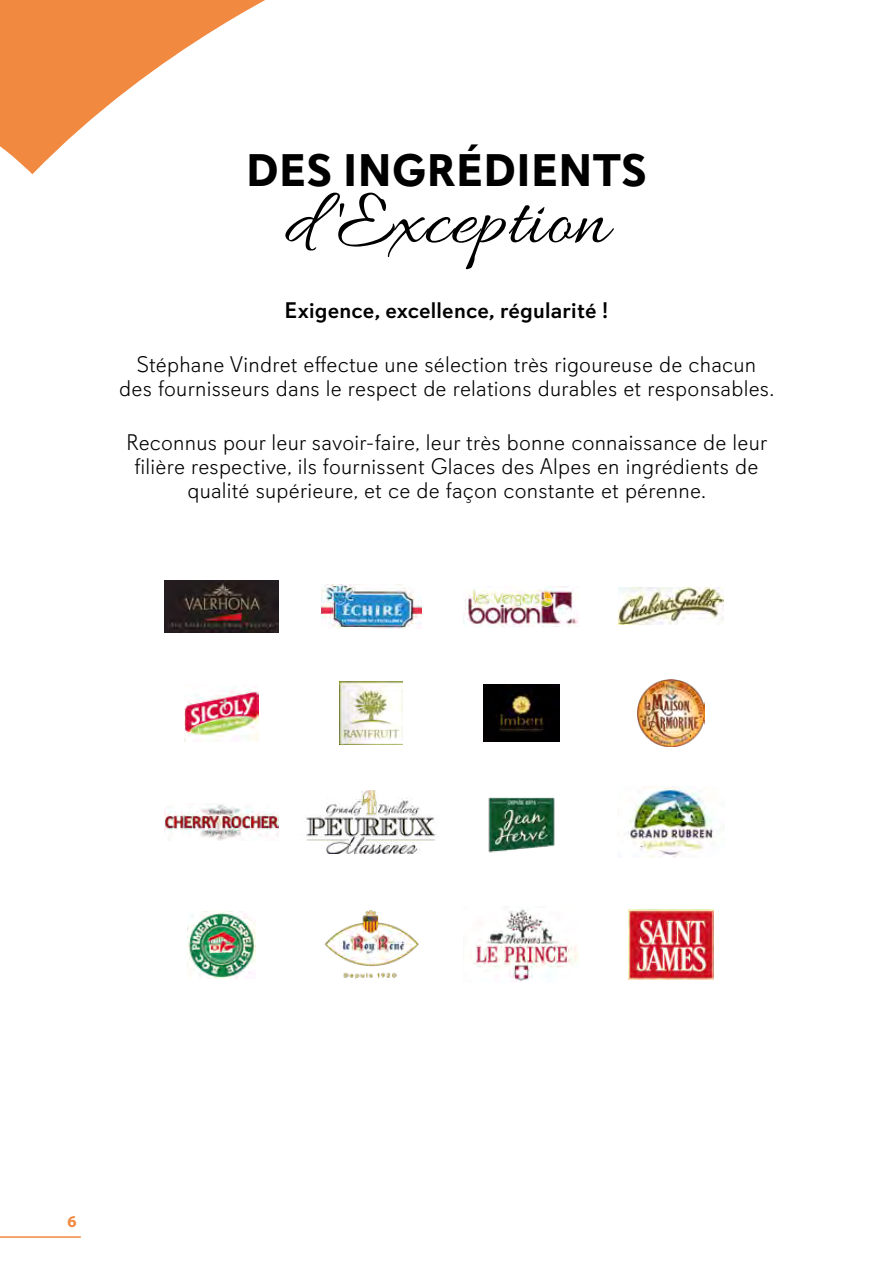
<style>
.page{position:relative;width:893px;height:1263px;background:#fff}
.page>*{position:absolute;margin:0;border:0;box-sizing:border-box;transform-origin:0 0}
.t1{font:80.85px "Allura";letter-spacing:.01em;color:#000}
.t2{font:700 45.45px "Davis Sans";letter-spacing:.01em;color:#000}
.t3{font:300 22.5px/24px "Davis Sans";letter-spacing:.01em;color:#000200;text-align:center}
.t4{font:500 22.5px "Davis Sans";letter-spacing:.01em;color:#000200}
.t5{font:700 16.5px "Myriad Pro";color:#f18941}
</style>
<div class="page">
<svg style="left:0;top:0;width:265px;height:174px;fill:#f18941"></svg>
<hr style="left:0;top:1236px;width:81px;height:2px;background:#f18941">
<img style="left:164px;top:580px;width:115px;height:52px">
<img style="left:164px;top:803px;width:115px;height:38px">
<img style="left:188px;top:911px;width:67px;height:67px">
<img style="left:184px;top:688px;width:75px;height:53px">
<svg style="left:321px;top:588px;width:86px;height:41px"></svg>
<img style="left:322px;top:584px;width:100px;height:44px">
<img style="left:324px;top:910px;width:95px;height:69px">
<svg style="left:339px;top:681px;width:64px;height:64px"></svg>
<img style="left:340px;top:681px;width:63px;height:63px">
<img style="left:304px;top:790px;width:132px;height:63px">
<img style="left:618px;top:587px;width:106px;height:38px">
<img style="left:625px;top:786px;width:89px;height:71px">
<img style="left:637px;top:679px;width:67px;height:67px">
<img style="left:464px;top:586px;width:114px;height:40px">
<img style="left:483px;top:685px;width:76px;height:56px">
<img style="left:488px;top:797px;width:67px;height:56px">
<img style="left:470px;top:908px;width:108px;height:74px">
<img style="left:629px;top:909px;width:84px;height:71px">
<h2 class="t2" style="left:246px;top:143px;width:402px">DES INGRÉDIENTS</h2>
<h1 class="t1" style="left:285px;top:176px;width:325px">d 'Exception</h1>
<p class="t4" style="left:285px;top:297px;width:325px">Exigence, excellence, régularité !</p>
<p class="t3" style="left:119px;top:353px;width:656px">Stéphane Vindret effectue une sélection très rigoureuse de chacun des fournisseurs dans le respect de relations durables et responsables.</p>
<p class="t3" style="left:126px;top:431px;width:643px">Reconnus pour leur savoir-faire, leur très bonne connaissance de leur filière respective, ils fournissent Glaces des Alpes en ingrédients de qualité supérieure, et ce de façon constante et pérenne.</p>
<p class="t5" style="left:67px;top:1211px;width:11px">6</p>
</div>
